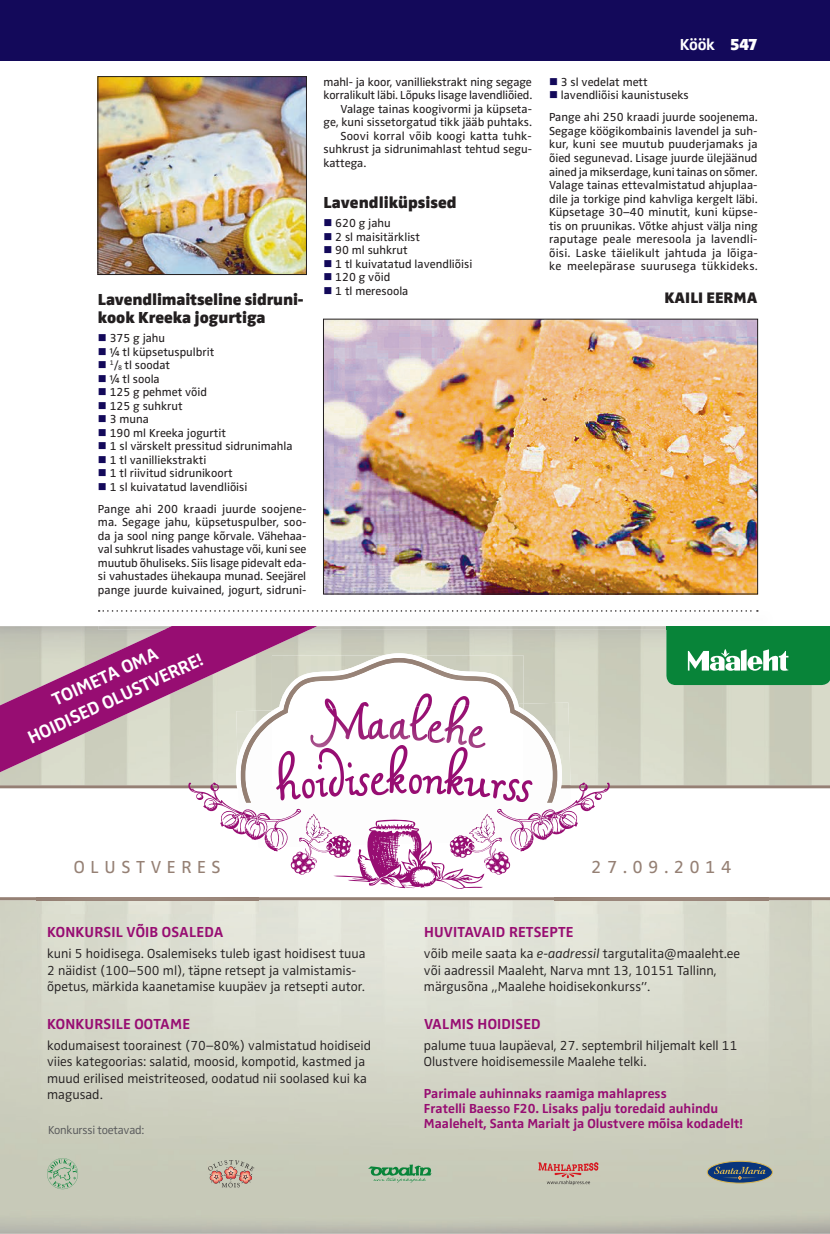
<style>
.page{position:relative;width:830px;height:1234px;background:#fff}
.page>*{position:absolute;margin:0;border:0;box-sizing:border-box;transform-origin:0 0}
.t1{font:700 18.6px/24px "Zwo Pro";color:#fff;text-align:center}
.t2{font:18px "Zwo Pro";letter-spacing:.31em;color:#958074}
.t3{font:900 16.5px/18px "Zwo Pro";color:#231f20}
.t4{font:700 16.5px "Zwo Pro";color:#fff}
.t5{font:900 15.75px "Zwo Pro";color:#231f20}
.t6{font:700 15px "Zwo Pro";letter-spacing:.01em;color:#970d72}
.t7{font:300 13.5px/16.5px "Zwo Pro";color:#231f20}
.t8{font:700 13.5px/15px "Zwo Pro";color:#970d72}
.t9{font:12px/13.5px "Zwo Pro";color:#231f20}
.t10{font:300 12px "Zwo Pro";letter-spacing:-.02em;color:#57585a}
.s1{color:#13095a}
.s2{font-weight:900}
.s3{font-style:italic}
</style>
<div class="page">
<div style="left:0;top:0;width:829px;height:60px;background:#13095a"></div>
<img style="left:0;top:629px;width:829px;height:604px">
<div style="left:0;top:786px;width:829px;height:112px;background:#fff"></div>
<hr style="left:0;top:785px;width:829px;height:3px;background:#958074">
<hr style="left:0;top:897px;width:829px;height:3px;background:#958074">
<img style="left:36px;top:900px;width:222px;height:13px">
<img style="left:553px;top:897px;width:215px;height:16px">
<svg style="left:523px;top:657px;width:34px;height:35px"></svg>
<img style="left:377px;top:655px;width:141px;height:37px">
<img style="left:377px;top:657px;width:136px;height:35px">
<svg style="left:666px;top:626px;width:163px;height:59px;background:#279352"></svg>
<svg style="left:208px;top:1159px;width:46px;height:27px"></svg>
<svg style="left:538px;top:1161px;width:60px;height:23px"></svg>
<svg style="left:368px;top:1164px;width:63px;height:18px"></svg>
<svg style="left:47px;top:1157px;width:31px;height:31px"></svg>
<svg style="left:707px;top:1160px;width:65px;height:22px"></svg>
<div style="left:706px;top:1160px;width:66px;height:23px;border:1px solid #dbb852;border-radius:50%"></div>
<svg style="left:713px;top:1166px;width:52px;height:13px"></svg>
<svg style="left:0;top:626px;width:377px;height:163px;background:#ba86a4"></svg>
<img style="left:98px;top:610px;width:675px;height:19px">
<img style="left:165px;top:626px;width:152px;height:3px">
<svg style="left:99px;top:610px;width:658px;height:1px"></svg>
<img style="left:100px;top:78px;width:204px;height:195px">
<div style="left:98px;top:76px;width:208px;height:199px;border:1px solid #231f20"></div>
<img style="left:325px;top:321px;width:430px;height:271px">
<div style="left:323px;top:319px;width:434px;height:275px;border:1px solid #231f20"></div>
<svg style="left:187px;top:692px;width:423px;height:196px"></svg>
<p class="t3" style="left:98px;top:290px;width:207px">Lavendlimaitseline sidruni&shy;kook Kreeka jogurtiga</p>
<p class="t9" style="left:98px;top:332px;width:69px"><span class="s1">■</span> 375 g jahu</p>
<p class="t9" style="left:98px;top:345px;width:118px"><span class="s1">■</span> ¼ tl küpsetuspulbrit</p>
<p class="t9" style="left:98px;top:359px;width:74px"><span class="s1">■</span> <sup>1</sup>/<sub>8</sub> tl soodat</p>
<p class="t9" style="left:98px;top:372px;width:63px"><span class="s1">■</span> ¼ tl soola</p>
<p class="t9" style="left:98px;top:386px;width:111px"><span class="s1">■</span> 125 g pehmet võid</p>
<p class="t9" style="left:98px;top:399px;width:86px"><span class="s1">■</span> 125 g suhkrut</p>
<p class="t9" style="left:98px;top:413px;width:52px"><span class="s1">■</span> 3 muna</p>
<p class="t9" style="left:98px;top:426px;width:129px"><span class="s1">■</span> 190 ml Kreeka jogurtit</p>
<p class="t9" style="left:98px;top:440px;width:196px"><span class="s1">■</span> 1 sl värskelt pressitud sidrunimahla</p>
<p class="t9" style="left:98px;top:453px;width:110px"><span class="s1">■</span> 1 tl vanilliekstrakti</p>
<p class="t9" style="left:98px;top:467px;width:136px"><span class="s1">■</span> 1 tl riivitud sidrunikoort</p>
<p class="t9" style="left:98px;top:476px;width:210px;line-height:22px"><span class="s1">■</span> 1 sl kuivatatud lavendliõisi<br>Pange ahi 200 kraadi juurde soojene-</p>
<p class="t9" style="left:98px;top:516px;width:210px;text-align:justify">ma. Segage jahu, küpsetuspulber, soo&shy;da ja sool ning pange kõrvale. Vähehaa&shy;val suhkrut lisades vahustage või, kuni see muutub õhuliseks. Siis lisage pidevalt eda&shy;si vahustades ühekaupa munad. Seejärel pange juurde kuivained, jogurt, sidruni-</p>
<p class="t9" style="left:323px;top:75px;width:210px">mahl- ja koor, vanilliekstrakt ning segage</p>
<p class="t9" style="left:323px;top:89px;width:210px">korralikult läbi. Lõpuks lisage lavendliõied.</p>
<p class="t9" style="left:340px;top:102px;width:193px">Valage tainas koogivormi ja küpseta-</p>
<p class="t9" style="left:323px;top:116px;width:210px">ge, kuni sissetorgatud tikk jääb puhtaks.</p>
<p class="t9" style="left:340px;top:129px;width:193px">Soovi korral võib koogi katta tuhk-</p>
<p class="t9" style="left:323px;top:143px;width:210px">suhkrust ja sidrunimahlast tehtud segu-</p>
<p class="t9" style="left:323px;top:156px;width:44px">kattega.</p>
<p class="t3" style="left:323px;top:193px;width:135px">Lavendliküpsised</p>
<p class="t9" style="left:323px;top:217px;width:69px"><span class="s1">■</span> 620 g jahu</p>
<p class="t9" style="left:323px;top:230px;width:98px"><span class="s1">■</span> 2 sl maisitärklist</p>
<p class="t9" style="left:323px;top:244px;width:86px"><span class="s1">■</span> 90 ml suhkrut</p>
<p class="t9" style="left:323px;top:257px;width:150px"><span class="s1">■</span> 1 tl kuivatatud lavendliõisi</p>
<p class="t9" style="left:323px;top:271px;width:68px"><span class="s1">■</span> 120 g võid</p>
<p class="t9" style="left:323px;top:284px;width:86px"><span class="s1">■</span> 1 tl meresoola</p>
<p class="t4" style="left:679px;top:35px;width:79px">Köök <span class="s2">547</span></p>
<p class="t9" style="left:549px;top:75px;width:100px"><span class="s1">■</span> 3 sl vedelat mett</p>
<p class="t9" style="left:549px;top:85px;width:210px;line-height:22px"><span class="s1">■</span> lavendliõisi kaunistuseks<br>Pange ahi 250 kraadi juurde soojenema.</p>
<p class="t9" style="left:549px;top:124px;width:210px;text-align:justify">Segage köögikombainis lavendel ja suh&shy;kur, kuni see muutub puuderjamaks ja õied segunevad. Lisage juurde ülejäänud ained ja mikserdage, kuni tainas on sõmer.<br>Valage tainas ettevalmistatud ahjuplaa&shy;dile ja torkige pind kahvliga kergelt läbi.<br>Küpsetage 30–40 minutit, kuni küpse&shy;tis on pruunikas. Võtke ahjust välja ning raputage peale meresoola ja lavendli&shy;õisi. Laske täielikult jahtuda ja lõiga&shy;ke meelepärase suurusega tükkideks.</p>
<p class="t5" style="left:664px;top:288px;width:95px">KAILI EERMA</p>
<p class="t1" style="left:14px;top:706px;width:196px;rotate:-25deg">TOIMETA OMA<br>HOIDISED OLUSTVERRE!</p>
<p class="t2" style="left:74px;top:856px;width:148px">OLUSTVERES</p>
<p class="t2" style="left:591px;top:856px;width:142px">27.09.2014</p>
<p class="t6" style="left:47px;top:923px;width:178px">KONKURSIL VÕIB OSALEDA</p>
<p class="t7" style="left:47px;top:945px;width:320px">kuni 5 hoidisega. Osalemiseks tuleb igast hoidisest tuua<br>2 näidist (100–500 ml), täpne retsept ja valmistamis&shy;õpetus, märkida kaanetamise kuupäev ja retsepti autor.</p>
<p class="t6" style="left:47px;top:1014px;width:144px">KONKURSILE OOTAME</p>
<p class="t7" style="left:47px;top:1036px;width:325px">kodumaisest toorainest (70–80%) valmistatud hoidiseid viies kategoorias: salatid, moosid, kompotid, kastmed ja muud erilised meistriteosed, oodatud nii soolased kui ka magusad.</p>
<p class="t10" style="left:48px;top:1122px;width:98px">Konkurssi toetavad:</p>
<p class="t6" style="left:424px;top:923px;width:151px">HUVITAVAID RETSEPTE</p>
<p class="t7" style="left:424px;top:945px;width:317px">võib meile saata ka <span class="s3">e-aadressil</span> targutalita@maaleht.ee või aadressil Maaleht, Narva mnt 13, 10151 Tallinn, märgusõna „Maalehe hoidisekonkurss”.</p>
<p class="t6" style="left:424px;top:1014px;width:118px">VALMIS HOIDISED</p>
<p class="t7" style="left:424px;top:1036px;width:315px">palume tuua laupäeval, 27. septembril hiljemalt kell 11<br>Olustvere hoidisemessile Maalehe telki.</p>
<p class="t8" style="left:424px;top:1086px;width:320px">Parimale auhinnaks raamiga mahlapress<br>Fratelli Baesso F20. Lisaks palju toredaid auhindu<br>Maalehelt, Santa Marialt ja Olustvere mõisa kodadelt!</p>
</div>
